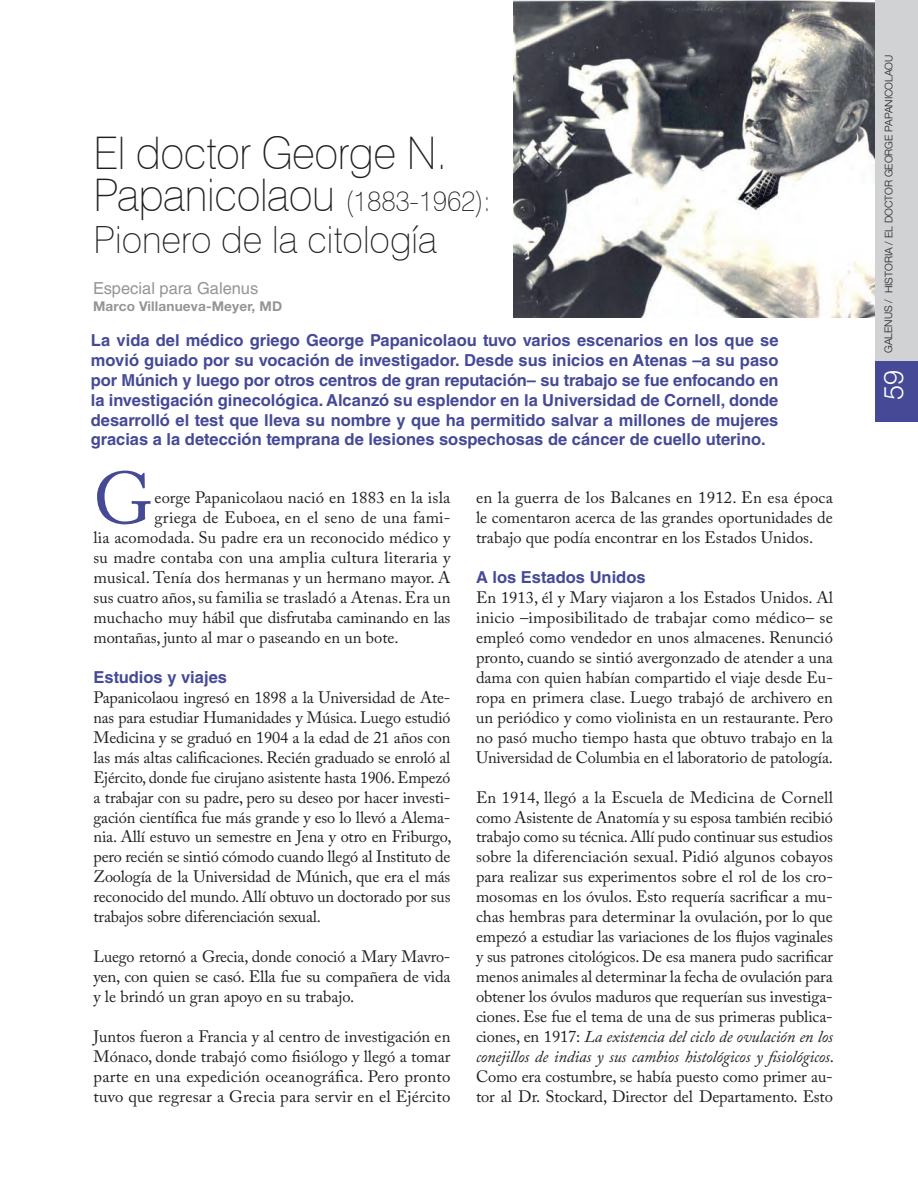
<style>
.page{position:relative;width:918px;height:1188px;background:#fff}
.page>*{position:absolute;margin:0;border:0;box-sizing:border-box;transform-origin:0 0}
.t1{font:72.9px "Adobe Caslon Pro";color:#464a96}
.t2{font:100 45px/42px "Swiss 721 BT";letter-spacing:-.01em;color:#231f20}
.t3{font:100 37.5px "Swiss 721 BT";color:#231f20}
.t4{font:300 27px "Helvetica Neue";color:#fff}
.t5{font:16.5px/20px "Adobe Caslon Pro";color:#231f20;text-align:justify}
.t6{font:700 16.5px/20px "Helvetica LT Std";color:#464a96;text-align:justify}
.t7{font:16.5px "Helvetica LT Std";color:#939598}
.t8{font:700 13.5px "Helvetica Neue";letter-spacing:.01em;color:#939598}
.t9{font:300 10.5px "Helvetica Neue";color:#231f20}
.s1{font-size:28.5px}
.s2{font-style:italic}
</style>
<div class="page">
<img style="left:513px;top:0;width:362px;height:317px">
<div style="left:875px;top:0;width:43px;height:412px;background:#d1d2d4"></div>
<div style="left:875px;top:361px;width:43px;height:61px;background:#464a96"></div>
<h2 class="t2" style="left:94px;top:132px;width:399px">El doctor George N .<br>Papanicolaou <span class="s1">(1883-1962):</span></h2>
<h3 class="t3" style="left:94px;top:217px;width:345px">Pionero de la citología</h3>
<p class="t7" style="left:93px;top:279px;width:167px">Especial para Galenus</p>
<p class="t8" style="left:93px;top:297px;width:190px">Marco Villanueva-Meyer, MD</p>
<p class="t6" style="left:91px;top:330px;width:689px">La vida del médico griego George Papanicolaou tuvo varios escenarios en los que se movió guiado por su vocación de investigador. Desde sus inicios en Atenas –a su paso por Múnich y luego por otros centros de gran reputación– su trabajo se fue enfocando en la investigación ginecológica. Alcanzó su esplendor en la Universidad de Cornell, donde desarrolló el test que lleva su nombre y que ha permitido salvar a millones de mujeres gracias a la detección temprana de lesiones sospechosas de cáncer de cuello uterino.</p>
<h1 class="t1" style="left:94px;top:456px;width:61px">G</h1>
<p class="t5" style="left:155px;top:488px;width:297px">eorge Papanicolaou nació en 1883 en la isla</p>
<p class="t5" style="left:155px;top:508px;width:297px">griega de Euboea, en el seno de una fami-</p>
<p class="t5" style="left:94px;top:528px;width:358px">lia acomodada. Su padre era un reconocido médico y</p>
<p class="t5" style="left:94px;top:548px;width:358px">su madre contaba con una amplia cultura literaria y</p>
<p class="t5" style="left:94px;top:567px;width:358px">musical. Tenía dos hermanas y un hermano mayor. A</p>
<p class="t5" style="left:94px;top:587px;width:358px">sus cuatro años, su familia se trasladó a Atenas. Era un</p>
<p class="t5" style="left:94px;top:607px;width:358px">muchacho muy hábil que disfrutaba caminando en las</p>
<p class="t5" style="left:94px;top:627px;width:307px">montañas, junto al mar o paseando en un bote.</p>
<p class="t6" style="left:94px;top:667px;width:135px">Estudios y viajes</p>
<p class="t5" style="left:94px;top:687px;width:360px">Papanicolaou ingresó en 1898 a la Universidad de Ate&shy;nas para estudiar Humanidades y Música. Luego estudió Medicina y se graduó en 1904 a la edad de 21 años con las más altas calificaciones. Recién graduado se enroló al Ejército, donde fue cirujano asistente hasta 1906. Empezó a trabajar con su padre, pero su deseo por hacer investi&shy;gación científica fue más grande y eso lo llevó a Alema&shy;nia. Allí estuvo un semestre en Jena y otro en Friburgo, pero recién se sintió cómodo cuando llegó al Instituto de Zoología de la Universidad de Múnich, que era el más reconocido del mundo. Allí obtuvo un doctorado por sus trabajos sobre diferenciación sexual.</p>
<p class="t5" style="left:94px;top:947px;width:358px">Luego retornó a Grecia, donde conoció a Mary Mavro&shy;yen, con quien se casó. Ella fue su compañera de vida y le brindó un gran apoyo en su trabajo.</p>
<p class="t5" style="left:94px;top:1026px;width:359px">Juntos fueron a Francia y al centro de investigación en Mónaco, donde trabajó como fisiólogo y llegó a tomar parte en una expedición oceanográfica. Pero pronto tuvo que regresar a Grecia para servir en el Ejército</p>
<p class="t5" style="left:476px;top:488px;width:359px">en la guerra de los Balcanes en 1912. En esa época le comentaron acerca de las grandes oportunidades de trabajo que podía encontrar en los Estados Unidos.</p>
<p class="t6" style="left:476px;top:567px;width:171px">A los Estados Unidos</p>
<p class="t5" style="left:476px;top:587px;width:358px">En 1913, él y Mary viajaron a los Estados Unidos. Al inicio –imposibilitado de trabajar como médico– se empleó como vendedor en unos almacenes. Renunció pronto, cuando se sintió avergonzado de atender a una dama con quien habían compartido el viaje desde Eu&shy;ropa en primera clase. Luego trabajó de archivero en un periódico y como violinista en un restaurante. Pero no pasó mucho tiempo hasta que obtuvo trabajo en la Universidad de Columbia en el laboratorio de patología.</p>
<p class="t5" style="left:476px;top:787px;width:360px">En 1914, llegó a la Escuela de Medicina de Cornell como Asistente de Anatomía y su esposa también recibió trabajo como su técnica. Allí pudo continuar sus estudios sobre la diferenciación sexual. Pidió algunos cobayos para realizar sus experimentos sobre el rol de los cro&shy;mosomas en los óvulos. Esto requería sacrificar a mu&shy;chas hembras para determinar la ovulación, por lo que empezó a estudiar las variaciones de los flujos vaginales y sus patrones citológicos. De esa manera pudo sacrificar menos animales al determinar la fecha de ovulación para obtener los óvulos maduros que requerían sus investiga&shy;ciones. Ese fue el tema de una de sus primeras publica&shy;ciones, en 1917: <span class="s2">La existencia del ciclo de ovulación en los conejillos de indias y sus cambios histológicos y fisiológicos</span>.<br>Como era costumbre, se había puesto como primer au&shy;tor al Dr. Stockard, Director del Departamento. Esto</p>
<p class="t9" style="left:882px;top:353px;width:299px;rotate:-90deg">GALENUS / Historia / El doctor George Papan icolaou</p>
<h3 class="t4" style="left:877px;top:400px;width:32px;rotate:-90deg">59</h3>
</div>
